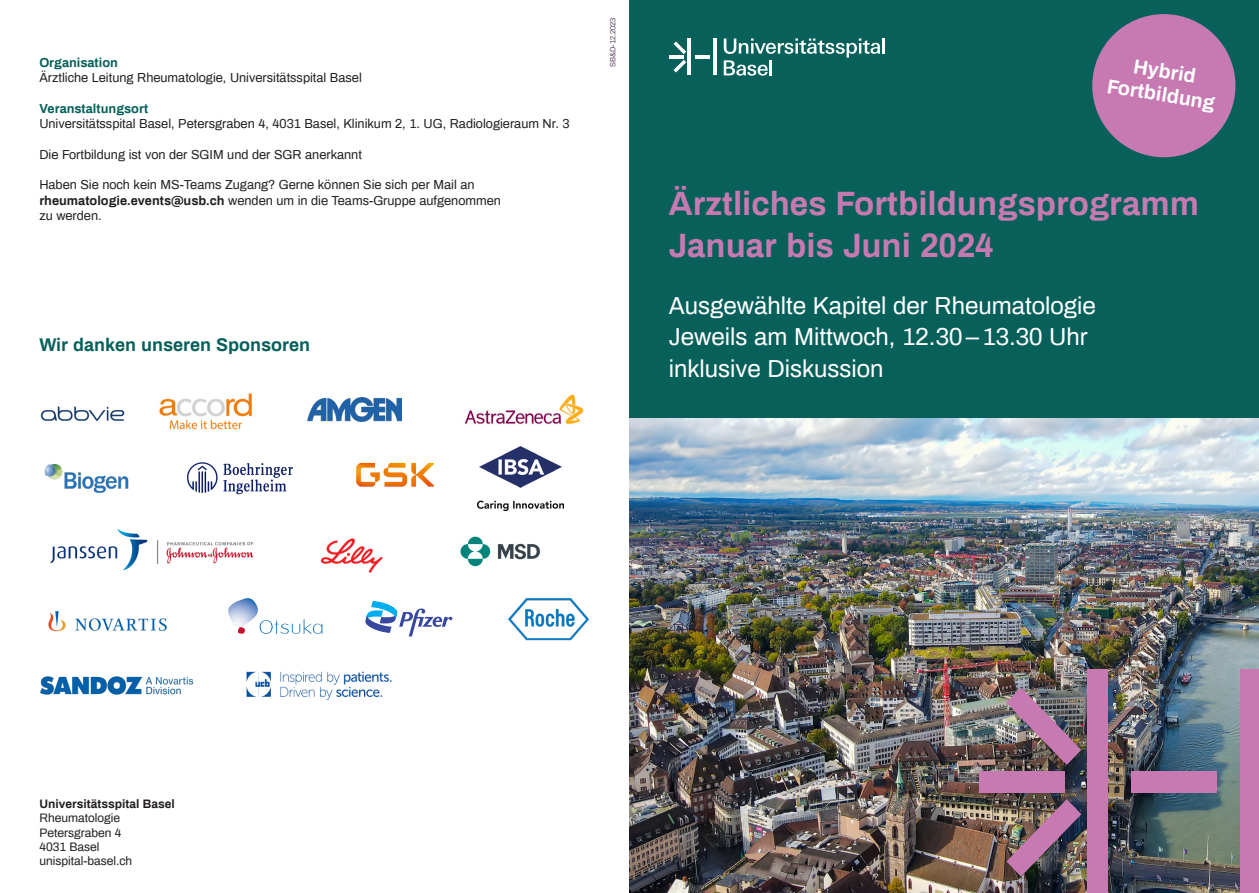
<style>
.page{position:relative;width:1259px;height:893px;background:#fff}
.page>*{position:absolute;margin:0;border:0;box-sizing:border-box;transform-origin:0 0}
.t1{font:700 33px "Archivo";color:#c779b2}
.t2{font:24px "Archivo";color:#fff}
.t3{font:700 19.8px "Archivo";color:#fff}
.t4{font:700 18px "Archivo";color:#07605a}
.t5{font:12.75px "Archivo";color:#231f20}
.t6{font:700 12.75px "Archivo";color:#07605a}
.t7{font:12px "Archivo";color:#231f20}
.t8{font:700 12px "Archivo";color:#231f20}
.t9{font:7.5px "Archivo";color:#5f4565}
.s1{font-weight:700}
</style>
<div class="page">
<div style="left:629px;top:0;width:630px;height:893px;background:#07605a"></div>
<img style="left:629px;top:419px;width:630px;height:474px">
<div style="left:1087px;top:670px;width:21px;height:223px;background:#c779b2"></div>
<div style="left:1240px;top:670px;width:19px;height:223px;background:#c779b2"></div>
<div style="left:1131px;top:771px;width:85px;height:22px;background:#c779b2"></div>
<div style="left:979px;top:771px;width:85px;height:22px;background:#c779b2"></div>
<img style="left:1006px;top:687px;width:75px;height:78px">
<img style="left:1006px;top:799px;width:75px;height:77px">
<hr style="left:687px;top:39px;width:4px;height:36px;background:#fff">
<hr style="left:713px;top:39px;width:4px;height:36px;background:#fff">
<hr style="left:695px;top:55px;width:14px;height:4px;background:#fff">
<hr style="left:669px;top:55px;width:14px;height:4px;background:#fff">
<svg style="left:673px;top:41px;width:13px;height:13px"></svg>
<svg style="left:673px;top:60px;width:13px;height:13px"></svg>
<svg style="left:724px;top:39px;width:160px;height:37px"></svg>
<hr style="left:769px;top:60px;width:3px;height:15px;background:#fff">
<div style="left:1092px;top:14px;width:143px;height:143px;background:#c779b2;border-radius:50%"></div>
<img style="left:40px;top:406px;width:85px;height:15px">
<img style="left:320px;top:538px;width:63px;height:35px">
<img style="left:48px;top:611px;width:119px;height:21px">
<img style="left:188px;top:462px;width:105px;height:33px">
<img style="left:40px;top:676px;width:153px;height:19px">
<img style="left:246px;top:671px;width:146px;height:29px">
<img style="left:51px;top:529px;width:203px;height:42px">
<svg style="left:365px;top:601px;width:87px;height:35px"></svg>
<img style="left:508px;top:598px;width:81px;height:43px">
<img style="left:356px;top:462px;width:77px;height:25px">
<img style="left:460px;top:536px;width:80px;height:31px">
<div style="left:495px;top:561px;width:54px;height:15px;background:#fff"></div>
<img style="left:44px;top:463px;width:85px;height:30px">
<img style="left:159px;top:393px;width:93px;height:37px">
<img style="left:464px;top:394px;width:120px;height:30px">
<img style="left:307px;top:397px;width:94px;height:25px">
<svg style="left:237px;top:619px;width:85px;height:15px"></svg>
<img style="left:228px;top:598px;width:30px;height:28px">
<img style="left:477px;top:446px;width:87px;height:65px">
<p class="t6" style="left:39px;top:53px;width:80px">Organisation</p>
<p class="t5" style="left:39px;top:69px;width:324px">Ärztliche Leitung Rheumatologie, Universitätsspital Basel</p>
<p class="t6" style="left:39px;top:99px;width:110px">Veranstaltungsort</p>
<p class="t5" style="left:39px;top:114px;width:532px">Universitätsspital Basel, Petersgraben 4, 4031 Basel, Klinikum 2, 1. UG, Radiologieraum Nr. 3</p>
<p class="t5" style="left:39px;top:145px;width:324px">Die Fortbildung ist von der SGIM und der SGR anerkannt</p>
<p class="t5" style="left:39px;top:176px;width:437px">Haben Sie noch kein MS-Teams Zugang? Gerne können Sie sich per Mail an</p>
<p class="t5" style="left:39px;top:191px;width:463px"><span class="s1">rheumatologie.events@usb.ch</span> wenden um in die Teams-Gruppe aufgenommen</p>
<p class="t5" style="left:39px;top:206px;width:64px">zu werden.</p>
<p class="t9" style="left:607px;top:67px;width:52px;rotate:-90deg">SB&amp;D-12.2023</p>
<p class="t4" style="left:39px;top:331px;width:272px">Wir danken unseren Sponsoren</p>
<p class="t3" style="left:1136px;top:52px;width:64px;rotate:9deg">Hybrid</p>
<p class="t3" style="left:1109px;top:71px;width:110px;rotate:9deg">Fortbildung</p>
<p class="t1" style="left:669px;top:180px;width:532px">Ärztliches Fortbildungsprogramm</p>
<p class="t1" style="left:669px;top:222px;width:326px">Januar bis Juni 2024</p>
<p class="t2" style="left:669px;top:288px;width:428px">Ausgewählte Kapitel der Rheumatologie</p>
<p class="t2" style="left:669px;top:320px;width:420px">Jeweils am Mittwoch, 12.30–13.30 Uhr</p>
<p class="t2" style="left:669px;top:351px;width:216px">inklusive Diskussion</p>
<p class="t8" style="left:39px;top:795px;width:137px">Universitätsspital Basel</p>
<p class="t7" style="left:39px;top:809px;width:82px">Rheumatologie</p>
<p class="t7" style="left:39px;top:824px;width:84px">Petersgraben 4</p>
<p class="t7" style="left:39px;top:838px;width:62px">4031 Basel</p>
<p class="t7" style="left:39px;top:852px;width:94px">unispital-basel.ch</p>
</div>
